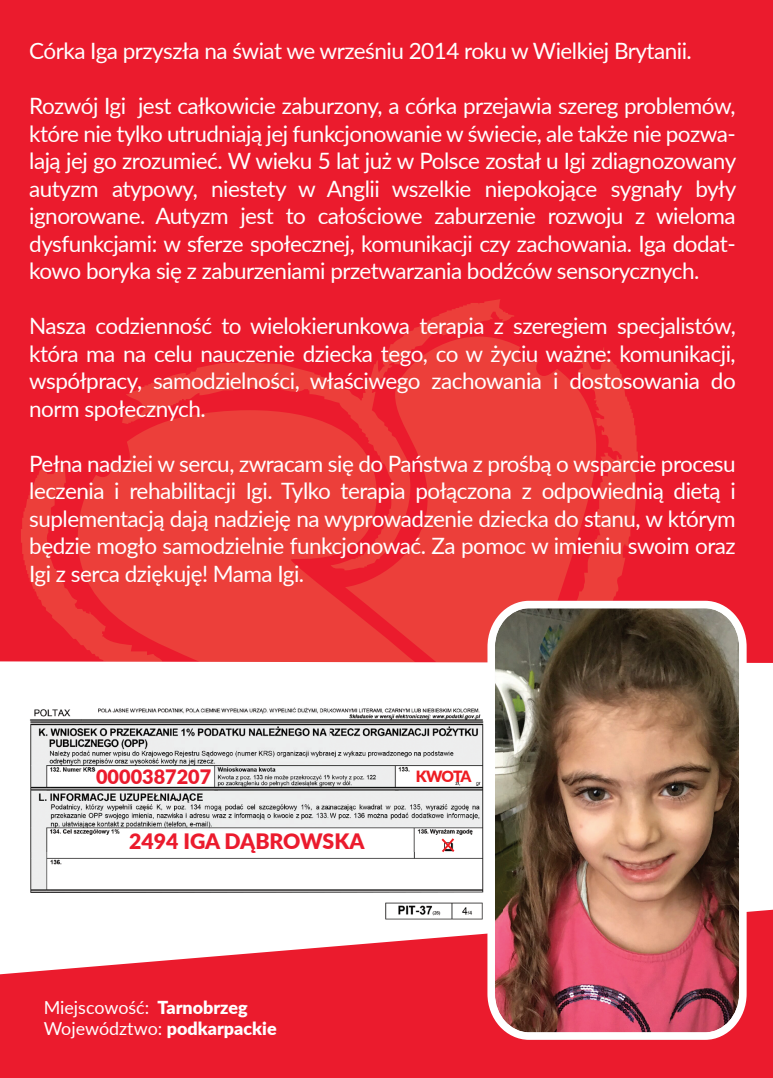
<style>
.page{position:relative;width:773px;height:1078px;background:#fff}
.page>*{position:absolute;margin:0;border:0;box-sizing:border-box;transform-origin:0 0}
.t1{font:22.5px/27.5px "Lato";letter-spacing:-.025em;color:#fff;text-align:justify}
.t2{font:900 21.25px "Lato";color:#eb1b2d}
.t3{font:900 19.75px "Lato";color:#eb1b2d}
.t4{font:18px/21.5px "Lato";color:#fff}
.t5{font:900 15.5px "Lato";letter-spacing:-.07em;color:#ee1d23}
.s1{font-weight:900}
</style>
<div class="page">
<div style="left:0;top:0;width:772px;height:785px;background:#eb1b2d"></div>
<svg style="left:21px;top:299px;width:616px;height:362px;fill:#eb3d39"></svg>
<svg style="left:78px;top:410px;width:337px;height:251px;fill:#ec3f3a"></svg>
<div style="left:0;top:661px;width:772px;height:124px;background:#fff"></div>
<svg style="left:0;top:909px;width:772px;height:168px;fill:#eb1b2d"></svg>
<img style="left:487px;top:600px;width:259px;height:439px">
<img style="left:18px;top:704px;width:484px;height:221px">
<svg style="left:441px;top:838px;width:13px;height:14px"></svg>
<p class="t1" style="left:29px;top:36px;width:664px">Córka Iga przyszła na świat we wrześniu 2014 roku w Wielkiej Brytanii.</p>
<p class="t1" style="left:29px;top:91px;width:708px">Rozwój Igi jest całkowicie zaburzony, a córka przejawia szereg problemów, które nie tylko utrudniają jej funkcjonowanie w świecie, ale także nie pozwa&shy;lają jej go zrozumieć. W wieku 5 lat już w Polsce został u Igi zdiagnozowany autyzm atypowy, niestety w Anglii wszelkie niepokojące sygnały były ignorowane. Autyzm jest to całościowe zaburzenie rozwoju z wieloma dysfunkcjami: w sferze społecznej, komunikacji czy zachowania. Iga dodat&shy;kowo boryka się z zaburzeniami przetwarzania bodźców sensorycznych.</p>
<p class="t1" style="left:29px;top:311px;width:708px">Nasza codzienność to wielokierunkowa terapia z szeregiem specjalistów, która ma na celu nauczenie dziecka tego, co w życiu ważne: komunikacji, współpracy, samodzielności, właściwego zachowania i dostosowania do norm społecznych.</p>
<p class="t1" style="left:29px;top:449px;width:708px">Pełna nadziei w sercu, zwracam się do Państwa z prośbą o wsparcie procesu leczenia i rehabilitacji Igi. Tylko terapia połączona z odpowiednią dietą i suplementacją dają nadzieję na wyprowadzenie dziecka do stanu, w którym będzie mogło samodzielnie funkcjonować. Za pomoc w imieniu swoim oraz Igi z serca dziękuję! Mama Igi.</p>
<p class="t3" style="left:96px;top:761px;width:117px">0000387207</p>
<p class="t5" style="left:416px;top:764px;width:57px">KWOTA</p>
<p class="t2" style="left:129px;top:825px;width:237px">2494 IGA DĄBROWSKA</p>
<p class="t4" style="left:44px;top:995px;width:234px">Miejscowość: <span class="s1">Tarnobrzeg<br></span>Województwo: <span class="s1">podkarpackie</span></p>
</div>
